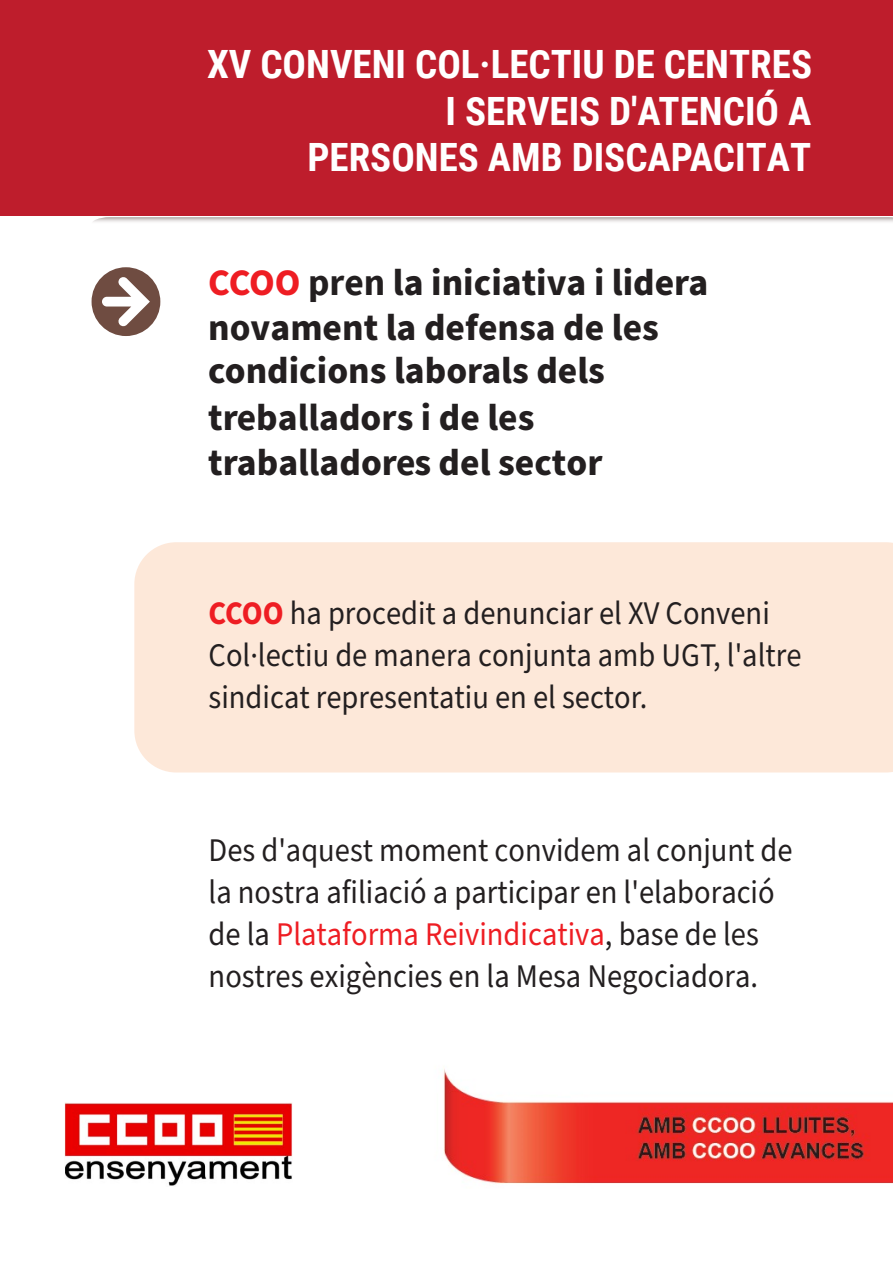
<style>
.page{position:relative;width:893px;height:1263px;background:#fff}
.page>*{position:absolute;margin:0;border:0;box-sizing:border-box;transform-origin:0 0}
.t1{font:700 39px/47px "Roboto Condensed";color:#fff;text-align:right}
.t2{font:700 37.5px/45px "Source Sans Pro";color:#231f20}
.t3{font:33px/42px "Source Sans Pro";color:#231f20;scale:.92 1}
.s1{color:#ee1d23}
.s2{font-weight:700;color:#ee1d23}
</style>
<div class="page">
<div style="left:0;top:0;width:893px;height:216px;background:#be1d2c"></div>
<div style="left:134px;top:542px;width:759px;height:230px;background:#fde8d9"></div>
<svg style="left:92px;top:267px;width:68px;height:69px"></svg>
<svg style="left:93px;top:217px;width:800px;height:5px"></svg>
<img style="left:443px;top:1069px;width:449px;height:115px">
<img style="left:65px;top:1102px;width:228px;height:84px">
<p class="t1" style="left:207px;top:39px;width:607px">XV CONVENI COL·LECTIU DE CENTRES<br>I SERVEIS D'ATENCIÓ A<br>PERSONES AMB DISCAPACITAT</p>
<p class="t2" style="left:208px;top:259px;width:501px"><span class="s1">CCOO</span> pren la iniciativa i lidera novament la defensa de les condicions laborals dels treballadors i de les traballadores del sector</p>
<p class="t3" style="left:209px;top:593px;width:646px"><span class="s2">CCOO</span> ha procedit a denunciar el XV Conveni<br>Col·lectiu de manera conjunta amb UGT, l'altre sindicat representatiu en el sector.</p>
<p class="t3" style="left:209px;top:830px;width:636px">Des d'aquest moment convidem al conjunt de la nostra afiliació a participar en l'elaboració de la <span class="s1">Plataforma Reivindicativa</span>, base de les nostres exigències en la Mesa Negociadora.</p>
</div>
